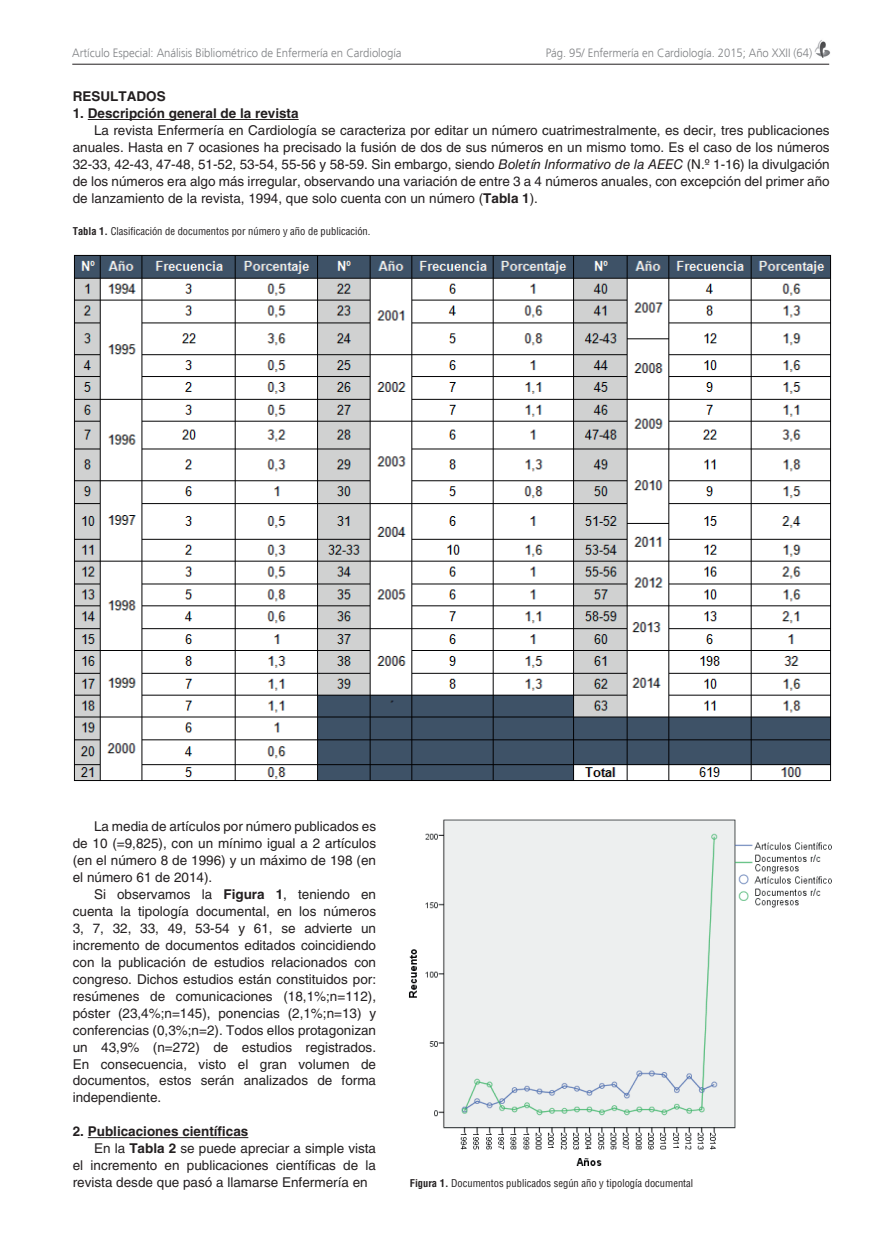
<style>
.page{position:relative;width:893px;height:1234px;background:#fff}
.page>*{position:absolute;margin:0;border:0;box-sizing:border-box;transform-origin:0 0}
.t1{font:13.5px/17px "Helvetica LT Std";color:#231f20;text-align:justify}
.t2{font:700 13.5px "Helvetica LT Std";color:#231f20}
.t3{font:300 12px "Frutiger LT Std";letter-spacing:-.005em;color:#808285;scale:.95 1}
.t4{font:300 12px "Frutiger LT Std";letter-spacing:-.005em;color:#808285;scale:.94 1}
.t5{font:condensed 10.5px "Helvetica LT Std";color:#231f20}
.s1{font-style:italic}
.s2{font-weight:700}
</style>
<div class="page">
<img style="left:815px;top:40px;width:15px;height:18px">
<hr style="left:88px;top:119px;width:211px;height:1px;background:#231f20">
<img style="left:73px;top:254px;width:759px;height:527px">
<hr style="left:88px;top:1136px;width:160px;height:1px;background:#231f20">
<img style="left:409px;top:819px;width:423px;height:347px">
<hr style="left:72px;top:64px;width:757px;height:1px;background:#231f20">
<p class="t3" style="left:72px;top:46px;width:348px">Artículo Especial: Análisis Bibliométrico de Enfermería en Cardiología</p>
<p class="t4" style="left:546px;top:46px;width:285px">Pág. 95/ Enfermería en Cardiología. 2015; Año XXII (64)</p>
<p class="t2" style="left:73px;top:88px;width:95px">RESULTADOS</p>
<p class="t2" style="left:73px;top:105px;width:227px">1. Descripción general de la revista</p>
<p class="t1" style="left:73px;top:122px;width:758px;text-indent:21px">La revista Enfermería en Cardiología se caracteriza por editar un número cuatrimestralmente, es decir, tres publicaciones anuales. Hasta en 7 ocasiones ha precisado la fusión de dos de sus números en un mismo tomo. Es el caso de los números 32-33, 42-43, 47-48, 51-52, 53-54, 55-56 y 58-59. Sin embargo, siendo <span class="s1">Boletín Informativo de la AEEC</span> (N.º 1-16) la divulgación de los números era algo más irregular, observando una variación de entre 3 a 4 números anuales, con excepción del primer año de lanzamiento de la revista, 1994, que solo cuenta con un número (<span class="s2">Tabla 1</span>).</p>
<p class="t5" style="left:73px;top:225px;width:299px"><span class="s2">Tabla 1.</span> Clasificación de documentos por número y año de publicación.</p>
<p class="t1" style="left:73px;top:817px;width:305px;text-indent:21px">La media de artículos por número publicados es de 10 (=9,825), con un mínimo igual a 2 artículos (en el número 8 de 1996) y un máximo de 198 (en el número 61 de 2014).</p>
<p class="t1" style="left:73px;top:885px;width:305px;text-indent:21px">Si observamos la <span class="s2">Figura 1</span>, teniendo en cuenta la tipología documental, en los números 3, 7, 32, 33, 49, 53-54 y 61, se advierte un incremento de documentos editados coincidiendo con la publicación de estudios relacionados con congreso. Dichos estudios están constituidos por: resúmenes de comunicaciones (18,1%;n=112), póster (23,4%;n=145), ponencias (2,1%;n=13) y conferencias (0,3%;n=2). Todos ellos protagonizan un 43,9% (n=272) de estudios registrados.<br>En consecuencia, visto el gran volumen de documentos, estos serán analizados de forma independiente.</p>
<p class="t2" style="left:73px;top:1123px;width:177px">2. Publicaciones científicas</p>
<p class="t1" style="left:94px;top:1139px;width:284px">En la <span class="s2">Tabla 2</span> se puede apreciar a simple vista</p>
<p class="t1" style="left:73px;top:1156px;width:305px">el incremento en publicaciones científicas de la</p>
<p class="t1" style="left:73px;top:1173px;width:296px">revista desde que pasó a llamarse Enfermería en</p>
<p class="t5" style="left:410px;top:1176px;width:285px"><span class="s2">Figura 1.</span> Documentos publicados según año y tipología documental</p>
</div>
